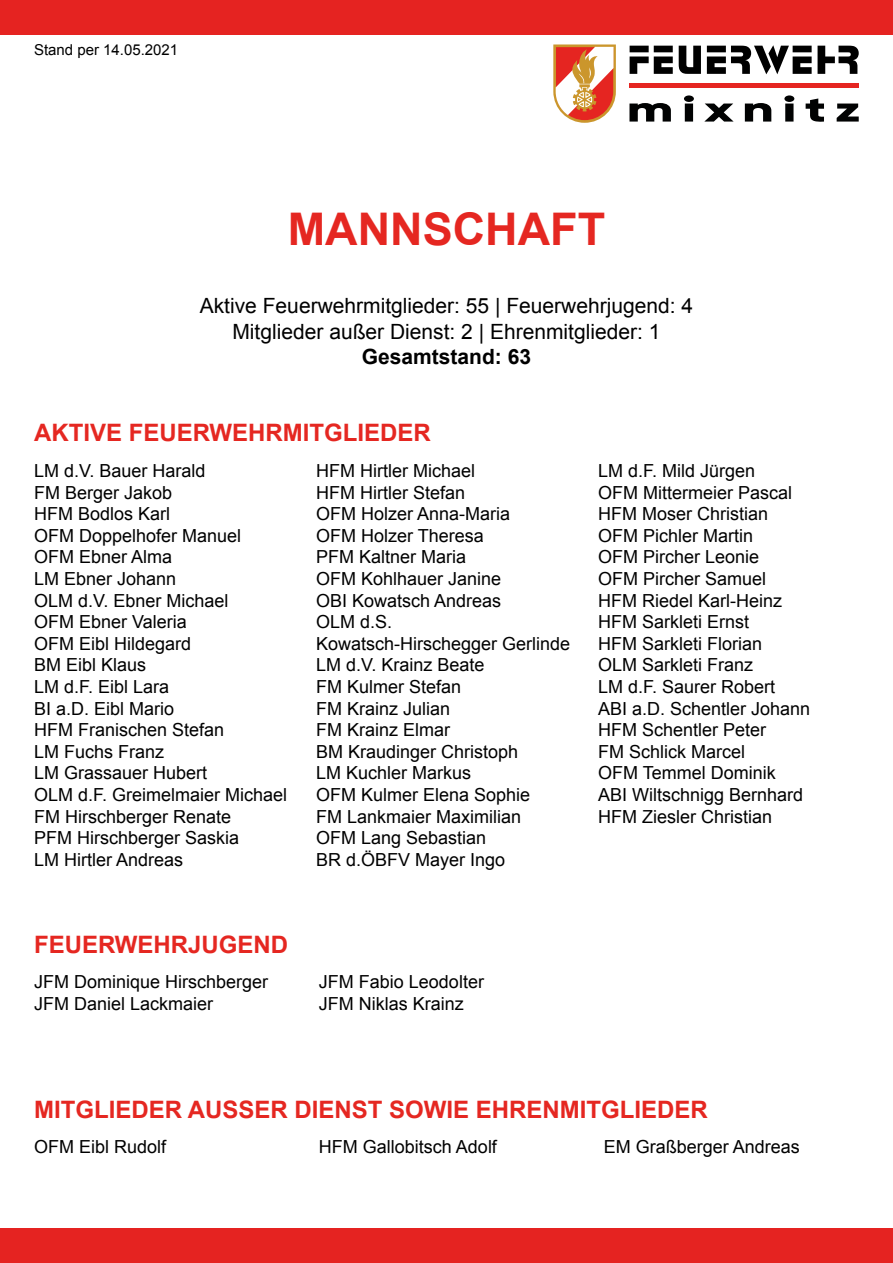
<style>
.page{position:relative;width:893px;height:1263px;background:#fff}
.page>*{position:absolute;margin:0;border:0;box-sizing:border-box;transform-origin:0 0}
.t1{font:700 45px "Arial";color:#e52721}
.t2{font:700 24px "Arial";color:#e52721}
.t3{font:21px/25.2px "Arial";color:#000;text-align:center}
.t4{font:700 21px "Arial";color:#000}
.t5{font:18px/21.6px "Arial";color:#000}
.t6{font:15px "Arial";color:#000}
</style>
<div class="page">
<svg style="left:629px;top:103px;width:42px;height:19px"></svg>
<svg style="left:684px;top:95px;width:10px;height:27px"></svg>
<svg style="left:704px;top:104px;width:30px;height:18px"></svg>
<svg style="left:745px;top:103px;width:26px;height:19px"></svg>
<svg style="left:784px;top:95px;width:10px;height:27px"></svg>
<svg style="left:806px;top:98px;width:18px;height:24px"></svg>
<svg style="left:837px;top:104px;width:22px;height:18px"></svg>
<svg style="left:630px;top:46px;width:43px;height:28px"></svg>
<svg style="left:679px;top:46px;width:22px;height:28px"></svg>
<svg style="left:707px;top:45px;width:152px;height:29px"></svg>
<hr style="left:629px;top:84px;width:230px;height:4px;background:#e52521">
<svg style="left:553px;top:44px;width:63px;height:79px"></svg>
<div style="left:0;top:1229px;width:893px;height:34px;background:#e52321"></div>
<div style="left:0;top:0;width:893px;height:34px;background:#e52321"></div>
<p class="t6" style="left:34px;top:40px;width:146px">Stand per 14.05.2021</p>
<h1 class="t1" style="left:288px;top:200px;width:319px">MANNSCHAFT</h1>
<p class="t3" style="left:200px;top:294px;width:495px">Aktive Feuerwehrmitglieder: 55 | Feuerwehrjugend: 4<br>Mitglieder außer Dienst: 2 | Ehrenmitglieder: 1</p>
<p class="t4" style="left:362px;top:343px;width:171px">Gesamtstand: 63</p>
<h2 class="t2" style="left:34px;top:417px;width:398px">AKTIVE FEUERWEHRMITGLIEDER</h2>
<p class="t5" style="left:34px;top:460px;width:255px">LM d.V. Bauer Harald<br>FM Berger Jakob<br>HFM Bodlos Karl<br>OFM Doppelhofer Manuel<br>OFM Ebner Alma<br>LM Ebner Johann<br>OLM d.V. Ebner Michael<br>OFM Ebner Valeria<br>OFM Eibl Hildegard<br>BM Eibl Klaus<br>LM d.F. Eibl Lara<br>BI a.D. Eibl Mario<br>HFM Franischen Stefan<br>LM Fuchs Franz<br>LM Grassauer Hubert<br>OLM d.F. Greimelmaier Michael<br>FM Hirschberger Renate<br>PFM Hirschberger Saskia<br>LM Hirtler Andreas</p>
<p class="t5" style="left:316px;top:460px;width:256px">HFM Hirtler Michael<br>HFM Hirtler Stefan<br>OFM Holzer Anna-Maria<br>OFM Holzer Theresa<br>PFM Kaltner Maria<br>OFM Kohlhauer Janine<br>OBI Kowatsch Andreas<br>OLM d.S.<br>Kowatsch-Hirschegger Gerlinde<br>LM d.V. Krainz Beate<br>FM Kulmer Stefan<br>FM Krainz Julian<br>FM Krainz Elmar<br>BM Kraudinger Christoph<br>LM Kuchler Markus<br>OFM Kulmer Elena Sophie<br>FM Lankmaier Maximilian<br>OFM Lang Sebastian<br>BR d.ÖBFV Mayer Ingo</p>
<p class="t5" style="left:598px;top:460px;width:214px">LM d.F. Mild Jürgen<br>OFM Mittermeier Pascal<br>HFM Moser Christian<br>OFM Pichler Martin<br>OFM Pircher Leonie<br>OFM Pircher Samuel<br>HFM Riedel Karl-Heinz<br>HFM Sarkleti Ernst<br>HFM Sarkleti Florian<br>OLM Sarkleti Franz<br>LM d.F. Saurer Robert<br>ABI a.D. Schentler Johann<br>HFM Schentler Peter<br>FM Schlick Marcel<br>OFM Temmel Dominik<br>ABI Wiltschnigg Bernhard<br>HFM Ziesler Christian</p>
<h2 class="t2" style="left:34px;top:929px;width:256px">FEUERWEHRJUGEND</h2>
<p class="t5" style="left:34px;top:971px;width:236px">JFM Dominique Hirschberger<br>JFM Daniel Lackmaier</p>
<p class="t5" style="left:319px;top:971px;width:167px">JFM Fabio Leodolter<br>JFM Niklas Krainz</p>
<h2 class="t2" style="left:34px;top:1094px;width:675px">MITGLIEDER AUSSER DIENST SOWIE EHRENMITGLIEDER</h2>
<p class="t5" style="left:34px;top:1136px;width:134px">OFM Eibl Rudolf</p>
<p class="t5" style="left:319px;top:1136px;width:180px">HFM Gallobitsch Adolf</p>
<p class="t5" style="left:604px;top:1136px;width:198px">EM Graßberger Andreas</p>
</div>
